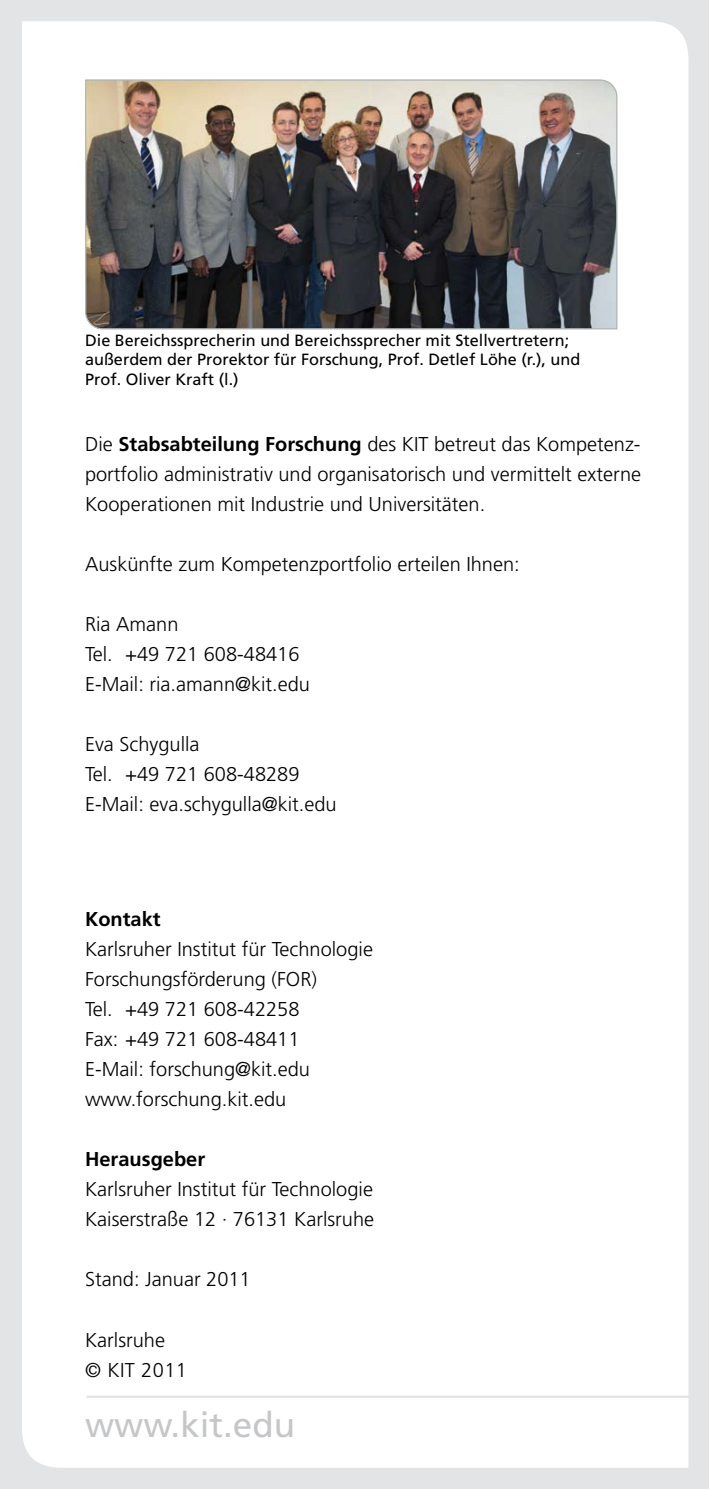
<style>
.page{position:relative;width:709px;height:1489px;background:#fff}
.page>*{position:absolute;margin:0;border:0;box-sizing:border-box;transform-origin:0 0}
.Fließtext{font:35px "Frutiger";color:#c5c6c8}
.Fließtext-2{font:300 20px/30px "Frutiger";color:#000;text-align:justify}
.Fließtext-3{font:700 20px "Frutiger";color:#000}
.t1{font:16.25px/19.5px "Frutiger";color:#000}
.s1{font-weight:700}
</style>
<div class="page">
<div style="left:0;top:0;width:709px;height:1488px;background:#e3e4e5"></div>
<div style="left:22px;top:21px;width:666px;height:1446px;background:#fff"></div>
<hr style="left:86px;top:1395px;width:607px;height:2px;background:#e3e4e5">
<img style="left:84px;top:79px;width:534px;height:251px">
<p class="t1" style="left:85px;top:330px;width:497px">Die Bereichssprecherin und Bereichssprecher mit Stellvertretern; außerdem der Prorektor für Forschung, Prof. Detlef Löhe (r.), und<br>Prof. Oliver Kraft (l.)</p>
<p class="Fließtext-2" style="left:85px;top:429px;width:557px">Die <span class="s1">Stabsabteilung Forschung</span> des KIT betreut das Kompetenz&shy;portfolio administrativ und organisatorisch und vermittelt externe Kooperationen mit Industrie und Universitäten.</p>
<p class="Fließtext-2" style="left:85px;top:549px;width:436px">Auskünfte zum Kompetenzportfolio erteilen Ihnen:</p>
<p class="Fließtext-2" style="left:85px;top:609px;width:95px">Ria Amann</p>
<p class="Fließtext-2" style="left:85px;top:639px;width:216px">Tel. +49 721 608-48416</p>
<p class="Fließtext-2" style="left:85px;top:669px;width:226px">E-Mail: ria.amann@kit.edu</p>
<p class="Fließtext-2" style="left:85px;top:729px;width:116px">Eva Schygulla</p>
<p class="Fließtext-2" style="left:85px;top:759px;width:216px">Tel. +49 721 608-48289</p>
<p class="Fließtext-2" style="left:85px;top:789px;width:253px">E-Mail: eva.schygulla@kit.edu</p>
<p class="Fließtext-3" style="left:85px;top:907px;width:77px">Kontakt</p>
<p class="Fließtext-2" style="left:85px;top:934px;width:289px">Karlsruher Institut für Technologie</p>
<p class="Fließtext-2" style="left:85px;top:964px;width:233px">Forschungsförderung (FOR)</p>
<p class="Fließtext-2" style="left:85px;top:994px;width:216px">Tel. +49 721 608-42258</p>
<p class="Fließtext-2" style="left:85px;top:1024px;width:216px">Fax: +49 721 608-48411</p>
<p class="Fließtext-2" style="left:85px;top:1054px;width:226px">E-Mail: forschung@kit.edu</p>
<p class="Fließtext-2" style="left:85px;top:1084px;width:203px">www.forschung.kit.edu</p>
<p class="Fließtext-3" style="left:85px;top:1147px;width:122px">Herausgeber</p>
<p class="Fließtext-2" style="left:85px;top:1174px;width:289px">Karlsruher Institut für Technologie</p>
<p class="Fließtext-2" style="left:85px;top:1204px;width:290px">Kaiserstraße 12 · 76131 Karlsruhe</p>
<p class="Fließtext-2" style="left:85px;top:1264px;width:167px">Stand: Januar 2011</p>
<p class="Fließtext-2" style="left:85px;top:1324px;width:81px">Karlsruhe</p>
<p class="Fließtext-2" style="left:85px;top:1354px;width:103px">© KIT 2011</p>
<p class="Fließtext" style="left:85px;top:1403px;width:212px">www.kit.edu</p>
</div>
